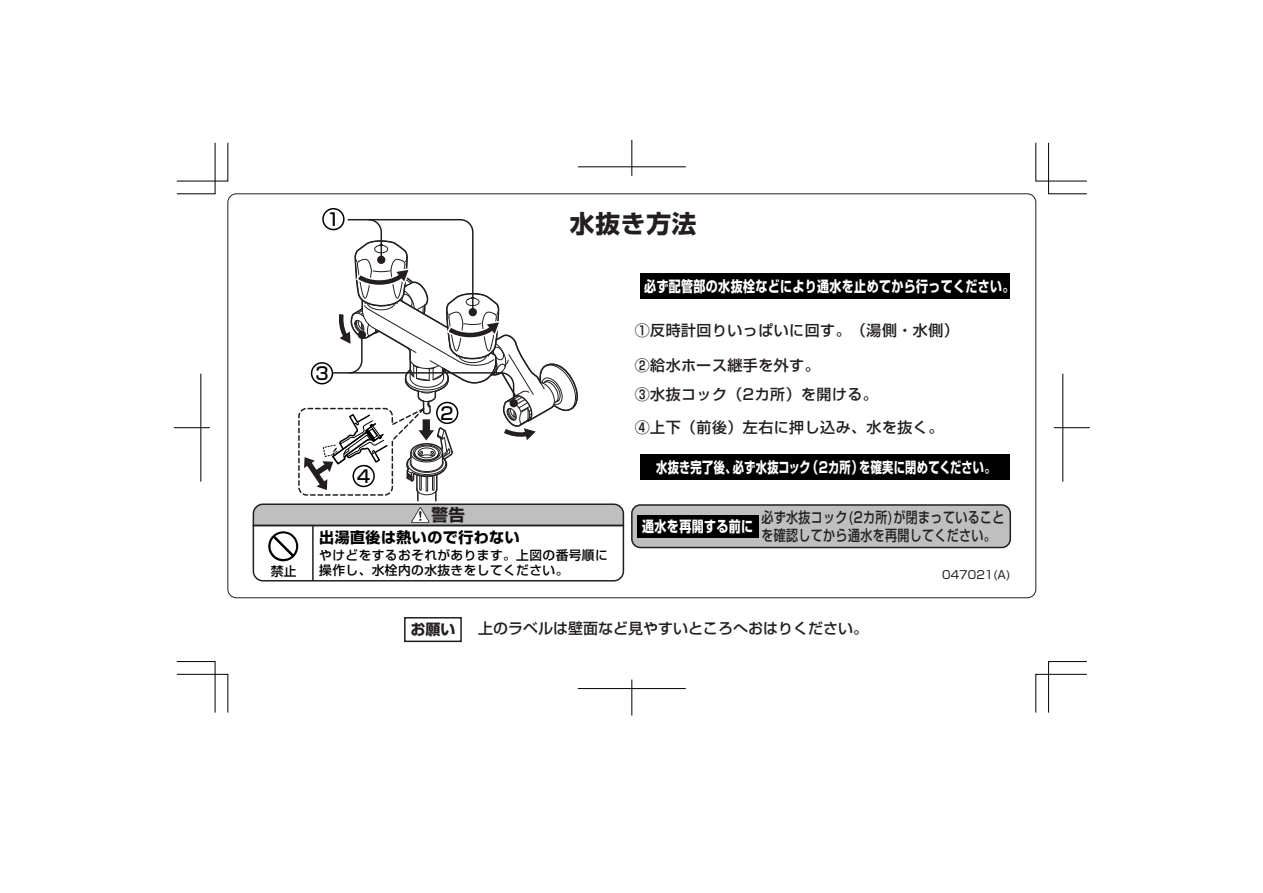
<style>
.page{position:relative;width:1263px;height:893px;background:#fff}
.page>*{position:absolute;margin:0;border:0;box-sizing:border-box;transform-origin:0 0}
.t1{font:700 24.75px "Shin Go";letter-spacing:.03em;color:#231f20}
.t2{font:500 17.4px "Shin Go";color:#000}
.t3{font:700 16.5px "Shin Go";color:#231f20}
.t4{font:500 15px/32.7px "Shin Go";letter-spacing:.03em;color:#231f20}
.t5{font:500 15px/18px "Shin Go";letter-spacing:.03em;color:#231f20;scale:.8 1}
.t6{font:700 15px "Shin Go";letter-spacing:.03em;color:#fff;scale:.8 1}
.t7{font:700 15px "Shin Go";letter-spacing:.03em;color:#fff;scale:.75 1}
.t8{font:500 15px "Shin Go";color:#231f20}
.t9{font:700 15px "Shin Go";letter-spacing:.03em;color:#000}
.t10{font:700 15px "Shin Go";color:#231f20}
.t11{font:500 12.75px "Shin Go";letter-spacing:.03em;color:#000}
.t12{font:11.25px "Shin Go";color:#231f20}
</style>
<div class="page">
<div style="left:631px;top:504px;width:380px;height:44px;background:#bfbfbf;border:2px solid #231f20;border-radius:9px"></div>
<div style="left:640px;top:273px;width:370px;height:25px;background:#000"></div>
<div style="left:640px;top:455px;width:370px;height:25px;background:#000"></div>
<div style="left:637px;top:515px;width:121px;height:23px;background:#000"></div>
<div style="left:404px;top:617px;width:58px;height:25px;border:2px solid #231f20"></div>
<svg style="left:252px;top:218px;width:373px;height:364px"></svg>
<div style="left:322px;top:208px;width:23px;height:22px;background:#fff;border:2px solid #000;border-radius:50%"></div>
<div style="left:311px;top:362px;width:22px;height:22px;background:#fff;border:2px solid #000;border-radius:50%"></div>
<div style="left:436px;top:402px;width:22px;height:22px;background:#fff;border:2px solid #000;border-radius:50%"></div>
<div style="left:352px;top:465px;width:23px;height:22px;background:#fff;border:2px solid #000;border-radius:50%"></div>
<svg style="left:176px;top:661px;width:52px;height:52px"></svg>
<svg style="left:176px;top:142px;width:52px;height:52px"></svg>
<svg style="left:1035px;top:142px;width:52px;height:52px"></svg>
<svg style="left:1035px;top:661px;width:52px;height:52px"></svg>
<hr style="left:174px;top:427px;width:36px;height:1px;background:#000">
<hr style="left:201px;top:374px;width:1px;height:108px;background:#000">
<hr style="left:1054px;top:427px;width:36px;height:1px;background:#000">
<hr style="left:1062px;top:374px;width:1px;height:108px;background:#000">
<hr style="left:578px;top:167px;width:108px;height:1px;background:#000">
<hr style="left:632px;top:140px;width:1px;height:36px;background:#000">
<hr style="left:578px;top:688px;width:108px;height:1px;background:#000">
<hr style="left:632px;top:680px;width:1px;height:36px;background:#000">
<p class="t4" style="left:326px;top:201px;width:16px">①</p>
<p class="t2" style="left:327px;top:208px;width:15px">1</p>
<p class="t4" style="left:315px;top:356px;width:16px">③</p>
<p class="t2" style="left:315px;top:362px;width:15px">3</p>
<p class="t4" style="left:358px;top:455px;width:16px">④</p>
<p class="t2" style="left:357px;top:465px;width:15px">4</p>
<p class="t4" style="left:440px;top:396px;width:16px">②</p>
<p class="t2" style="left:441px;top:402px;width:15px">2</p>
<p class="t3" style="left:431px;top:504px;width:35px">警告</p>
<p class="t9" style="left:319px;top:527px;width:202px">出湯直後は熱いので行わない</p>
<h1 class="t1" style="left:570px;top:207px;width:128px">水抜き方法</h1>
<p class="t6" style="left:644px;top:276px;width:465px">必ず配管部の水抜栓などにより通水を止めてから行ってください。</p>
<p class="t4" style="left:635px;top:313px;width:326px">①反時計回りいっぱいに回す。（湯側・水側）</p>
<p class="t4" style="left:635px;top:348px;width:186px">②給水ホース継手を外す。</p>
<p class="t4" style="left:635px;top:377px;width:310px">③水抜コック（2カ所）を開ける。<br>④上下（前後）左右に押し込み、水を抜く。</p>
<p class="t7" style="left:656px;top:457px;width:455px">水抜き完了後、必ず水抜コック（2カ所）を確実に閉めてください。</p>
<p class="t6" style="left:642px;top:517px;width:140px">通水を再開する前に</p>
<p class="t5" style="left:761px;top:508px;width:305px">必ず水抜コック(2カ所)が閉まっていることを確認してから通水を再開してください。</p>
<p class="t11" style="left:319px;top:547px;width:290px">やけどをするおそれがあります。上図の番号順に</p>
<p class="t11" style="left:271px;top:563px;width:27px">禁止</p>
<p class="t11" style="left:319px;top:562px;width:251px">操作し、水栓内の水抜きをしてください。</p>
<p class="t10" style="left:411px;top:619px;width:46px">お願い</p>
<p class="t8" style="left:478px;top:619px;width:392px">上のラベルは壁面など見やすいところへおはりください。</p>
<p class="t12" style="left:942px;top:567px;width:70px">047021(A)</p>
</div>
